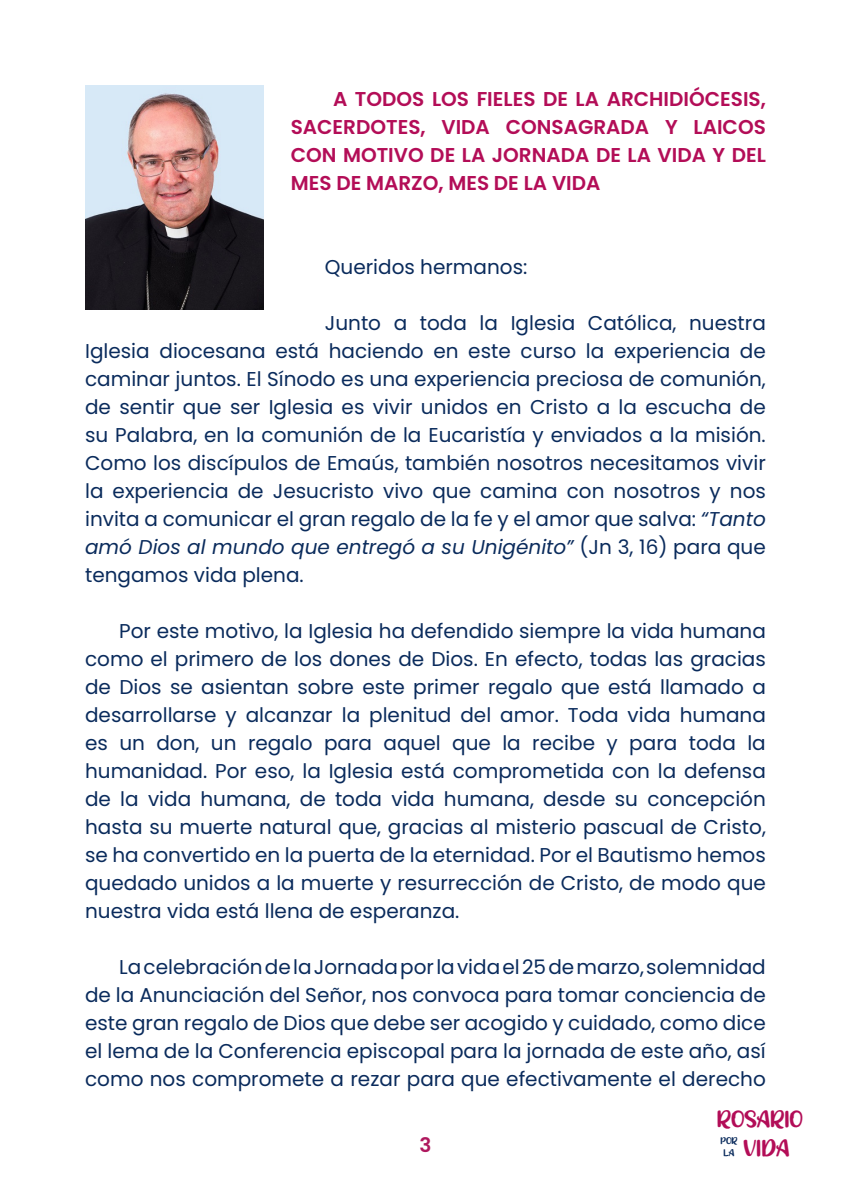
<style>
.page{position:relative;width:851px;height:1191px;background:#fff}
.page>*{position:absolute;margin:0;border:0;box-sizing:border-box;transform-origin:0 0}
.t1{font:24px "Babang";color:#b20d57}
.t2{font:24px "Babang";color:#b30d57}
.t3{font:20px/28px "Poppins";color:#0a2b5c;text-align:justify}
.t4{font:600 20px/28px "Poppins";color:#b30d57;text-align:justify}
.t5{font:600 20px "Poppins";color:#af185e}
.t6{font:10px/12px "Babang";color:#0a2b5c;text-align:center}
.s1{font-style:italic}
</style>
<div class="page">
<hr style="left:0;top:0;width:1px;height:1191px;background:#b20d57">
<img style="left:85px;top:85px;width:179px;height:225px">
<p class="t4" style="left:291px;top:85px;width:476px;text-indent:42px">A TODOS LOS FIELES DE LA ARCHIDIÓCESIS, SACERDOTES, VIDA CONSAGRADA Y LAICOS CON MOTIVO DE LA JORNADA DE LA VIDA Y DEL MES DE MARZO, MES DE LA VIDA</p>
<p class="t3" style="left:325px;top:253px;width:204px">Queridos hermanos:</p>
<p class="t3" style="left:85px;top:309px;width:682px;text-indent:240px">Junto a toda la Iglesia Católica, nuestra Iglesia diocesana está haciendo en este curso la experiencia de caminar juntos. El Sínodo es una experiencia preciosa de comunión, de sentir que ser Iglesia es vivir unidos en Cristo a la escucha de su Palabra, en la comunión de la Eucaristía y enviados a la misión.<br>Como los discípulos de Emaús, también nosotros necesitamos vivir la experiencia de Jesucristo vivo que camina con nosotros y nos invita a comunicar el gran regalo de la fe y el amor que salva: <span class="s1">“Tanto amó Dios al mundo que entregó a su Unigénito”</span> (Jn 3, 16) para que tengamos vida plena.</p>
<p class="t3" style="left:85px;top:617px;width:682px;text-indent:34px">Por este motivo, la Iglesia ha defendido siempre la vida humana como el primero de los dones de Dios. En efecto, todas las gracias de Dios se asientan sobre este primer regalo que está llamado a desarrollarse y alcanzar la plenitud del amor. Toda vida humana es un don, un regalo para aquel que la recibe y para toda la humanidad. Por eso, la Iglesia está comprometida con la defensa de la vida humana, de toda vida humana, desde su concepción hasta su muerte natural que, gracias al misterio pascual de Cristo, se ha convertido en la puerta de la eternidad. Por el Bautismo hemos quedado unidos a la muerte y resurrección de Cristo, de modo que nuestra vida está llena de esperanza.</p>
<p class="t3" style="left:85px;top:953px;width:682px;text-indent:34px">La celebración de la Jornada por la vida el 25 de marzo, solemnidad de la Anunciación del Señor, nos convoca para tomar conciencia de este gran regalo de Dios que debe ser acogido y cuidado, como dice el lema de la Conferencia episcopal para la jornada de este año, así como nos compromete a rezar para que efectivamente el derecho</p>
<p class="t5" style="left:419px;top:1133px;width:13px">3</p>
<p class="t1" style="left:716px;top:1107px;width:88px">ROSARIO</p>
<p class="t2" style="left:743px;top:1136px;width:47px">VIDA</p>
<p class="t6" style="left:720px;top:1135px;width:19px">POR<br>LA</p>
</div>
